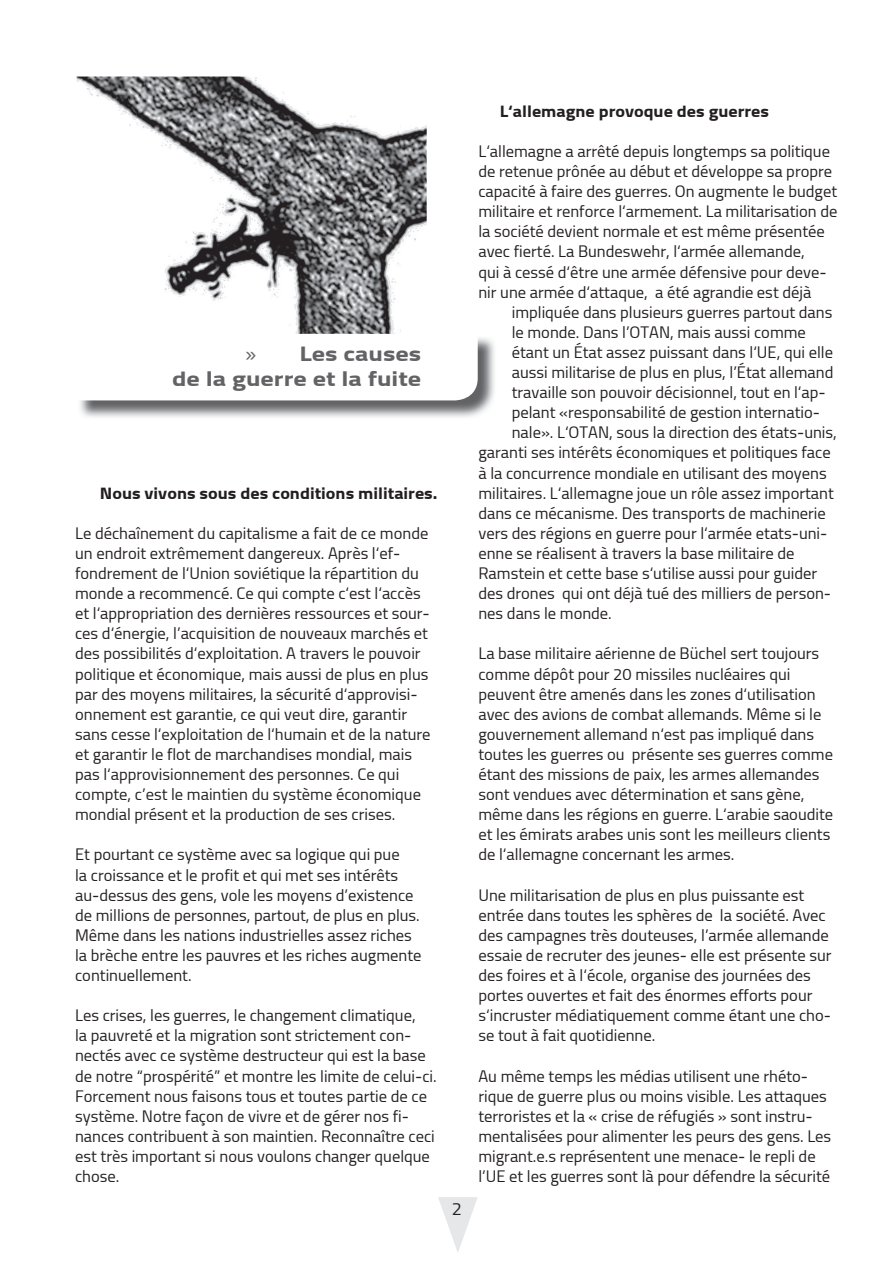
<style>
.page{position:relative;width:893px;height:1263px;background:#fff}
.page>*{position:absolute;margin:0;border:0;box-sizing:border-box;transform-origin:0 0}
.t1{font:700 21px/25.2px "Titillium";color:#636366;text-align:right;scale:1.25 1}
.t2{font:18px "Titillium";color:#231f20}
.t3{font:16.5px/20.1px "Titillium";color:#231f20}
.t4{font:700 16.5px "Titillium";color:#231f20;scale:1.1 1}
.s1{font-family:"Myriad Pro";font-weight:400}
</style>
<div class="page">
<svg style="left:438px;top:1197px;width:40px;height:55px"></svg>
<img style="left:77px;top:77px;width:350px;height:257px">
<img style="left:80px;top:338px;width:414px;height:79px">
<svg style="left:80px;top:338px;width:398px;height:62px"></svg>
<p class="t1" style="left:172px;top:341px;width:201px"><span class="s1">»</span> Les causes<br>de la guerre et la fuite</p>
<p class="t4" style="left:100px;top:483px;width:308px">Nous vivons sous des conditions militaires.</p>
<p class="t3" style="left:75px;top:523px;width:357px">Le déchaînement du capitalisme a fait de ce monde un endroit extrêmement dangereux. Après l‘ef&shy;fondrement de l‘Union soviétique la répartition du monde a recommencé. Ce qui compte c‘est l‘accès et l‘appropriation des dernières ressources et sour&shy;ces d‘énergie, l’acquisition de nouveaux marchés et des possibilités d‘exploitation. A travers le pouvoir politique et économique, mais aussi de plus en plus par des moyens militaires, la sécurité d‘approvisi&shy;onnement est garantie, ce qui veut dire, garantir sans cesse l‘exploitation de l‘humain et de la nature et garantir le flot de marchandises mondial, mais pas l‘approvisionnement des personnes. Ce qui compte, c’est le maintien du système économique mondial présent et la production de ses crises.</p>
<p class="t3" style="left:75px;top:845px;width:348px">Et pourtant ce système avec sa logique qui pue<br>la croissance et le profit et qui met ses intérêts au-dessus des gens, vole les moyens d’existence de millions de personnes, partout, de plus en plus.<br>Même dans les nations industrielles assez riches la brèche entre les pauvres et les riches augmente continuellement.</p>
<p class="t3" style="left:75px;top:1006px;width:363px">Les crises, les guerres, le changement climatique,<br>la pauvreté et la migration sont strictement con&shy;nectés avec ce système destructeur qui est la base de notre “prospérité” et montre les limite de celui-ci.<br>Forcement nous faisons tous et toutes partie de ce système. Notre façon de vivre et de gérer nos fi&shy;nances contribuent à son maintien. Reconnaître ceci est très important si nous voulons changer quelque chose.</p>
<p class="t2" style="left:452px;top:1198px;width:12px">2</p>
<p class="t4" style="left:500px;top:101px;width:246px">L‘allemagne provoque des guerres</p>
<p class="t3" style="left:478px;top:141px;width:360px">L‘allemagne a arrêté depuis longtemps sa politique de retenue prônée au début et développe sa propre capacité à faire des guerres. On augmente le budget militaire et renforce l‘armement. La militarisation de la société devient normale et est même présentée avec fierté. La Bundeswehr, l‘armée allemande,<br>qui à cessé d‘être une armée défensive pour deve&shy;nir une armée d‘attaque, a été agrandie est déjà</p>
<p class="t3" style="left:512px;top:302px;width:322px">impliquée dans plusieurs guerres partout dans</p>
<p class="t3" style="left:512px;top:322px;width:296px">le monde. Dans l’OTAN, mais aussi comme</p>
<p class="t3" style="left:512px;top:342px;width:323px">étant un État assez puissant dans l‘UE, qui elle</p>
<p class="t3" style="left:512px;top:362px;width:323px">aussi militarise de plus en plus, l’État allemand</p>
<p class="t3" style="left:512px;top:383px;width:315px">travaille son pouvoir décisionnel, tout en l‘ap-</p>
<p class="t3" style="left:512px;top:403px;width:310px">pelant «responsabilité de gestion internatio-</p>
<p class="t3" style="left:512px;top:423px;width:327px">nale». L‘OTAN, sous la direction des états-unis,</p>
<p class="t3" style="left:478px;top:443px;width:354px">garanti ses intérêts économiques et politiques face</p>
<p class="t3" style="left:478px;top:463px;width:350px">à la concurrence mondiale en utilisant des moyens</p>
<p class="t3" style="left:478px;top:483px;width:357px">militaires. L‘allemagne joue un rôle assez important</p>
<p class="t3" style="left:478px;top:503px;width:349px">dans ce mécanisme. Des transports de machinerie</p>
<p class="t3" style="left:478px;top:523px;width:350px">vers des régions en guerre pour l‘armée etats-uni-</p>
<p class="t3" style="left:478px;top:543px;width:318px">enne se réalisent à travers la base militaire de</p>
<p class="t3" style="left:478px;top:563px;width:340px">Ramstein et cette base s‘utilise aussi pour guider</p>
<p class="t3" style="left:478px;top:584px;width:354px">des drones qui ont déjà tué des milliers de person-</p>
<p class="t3" style="left:478px;top:604px;width:135px">nes dans le monde.</p>
<p class="t3" style="left:478px;top:644px;width:356px">La base militaire aérienne de Büchel sert toujours comme dépôt pour 20 missiles nucléaires qui peuvent être amenés dans les zones d‘utilisation avec des avions de combat allemands. Même si le gouvernement allemand n‘est pas impliqué dans toutes les guerres ou présente ses guerres comme étant des missions de paix, les armes allemandes sont vendues avec détermination et sans gène, même dans les régions en guerre. L‘arabie saoudite et les émirats arabes unis sont les meilleurs clients de l‘allemagne concernant les armes.</p>
<p class="t3" style="left:478px;top:885px;width:355px">Une militarisation de plus en plus puissante est entrée dans toutes les sphères de la société. Avec des campagnes très douteuses, l’armée allemande essaie de recruter des jeunes- elle est présente sur des foires et à l‘école, organise des journées des portes ouvertes et fait des énormes efforts pour s‘incruster médiatiquement comme étant une cho&shy;se tout à fait quotidienne.</p>
<p class="t3" style="left:478px;top:1066px;width:354px">Au même temps les médias utilisent une rhéto&shy;rique de guerre plus ou moins visible. Les attaques terroristes et la « crise de réfugiés » sont instru&shy;mentalisées pour alimenter les peurs des gens. Les migrant.e.s représentent une menace- le repli de l’UE et les guerres sont là pour défendre la sécurité</p>
</div>
